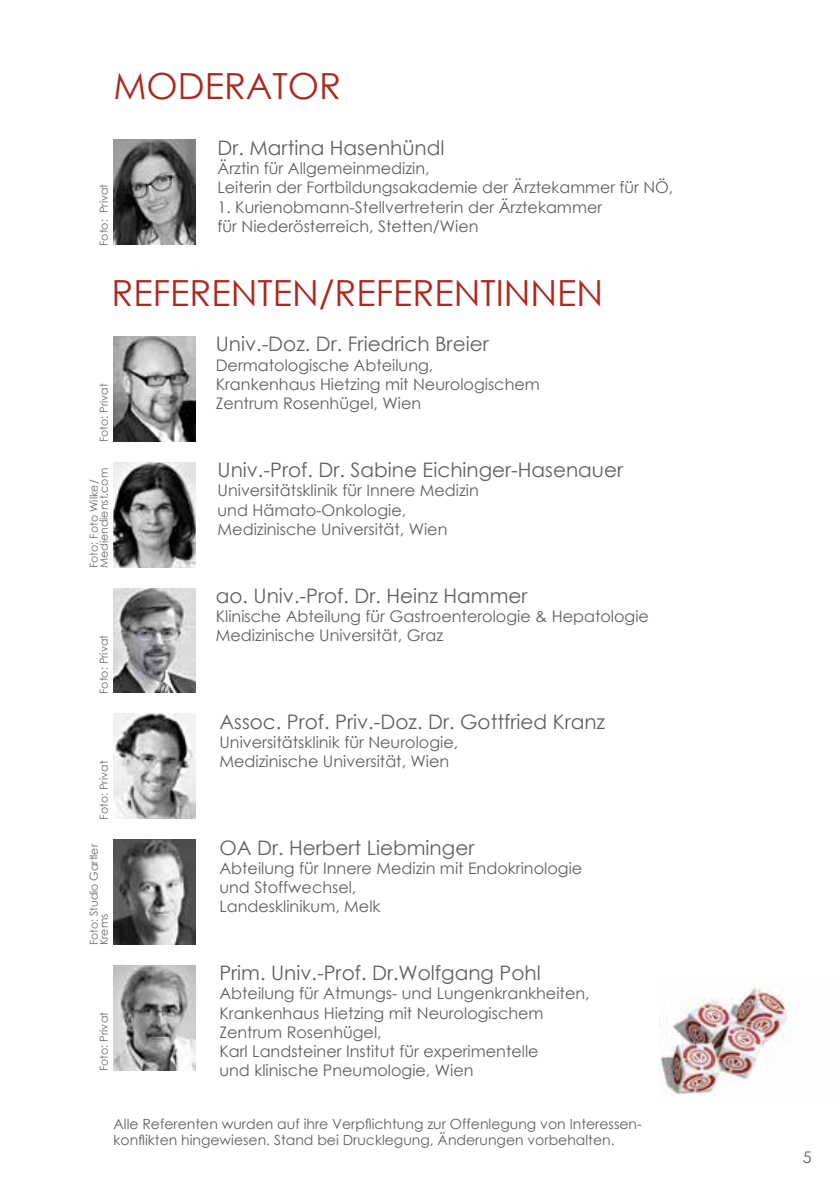
<style>
.page{position:relative;width:840px;height:1191px;background:#fff}
.page>*{position:absolute;margin:0;border:0;box-sizing:border-box;transform-origin:0 0}
.t1{font:36px "Century Gothic";color:#af271e}
.t2{font:20px "Century Gothic";color:#60605f}
.t3{font:16px/19.2px "Century Gothic";color:#60605f}
.t4{font:14px/16px "Century Gothic";color:#60605f}
.t5{font:11px/10px "Century Gothic";color:#6a6a69}
</style>
<div class="page">
<img style="left:113px;top:140px;width:83px;height:105px">
<img style="left:659px;top:987px;width:134px;height:109px">
<img style="left:113px;top:336px;width:83px;height:105px">
<img style="left:113px;top:462px;width:83px;height:105px">
<img style="left:113px;top:588px;width:83px;height:105px">
<img style="left:113px;top:714px;width:83px;height:104px">
<img style="left:113px;top:839px;width:83px;height:105px">
<img style="left:113px;top:965px;width:83px;height:105px">
<h1 class="t1" style="left:113px;top:61px;width:229px">MODERATOR</h1>
<p class="t5" style="left:99px;top:246px;width:63px;rotate:-90deg">Foto: Privat</p>
<p class="t2" style="left:217px;top:134px;width:228px">Dr. Martina Hasenhündl</p>
<p class="t3" style="left:217px;top:158px;width:457px">Ärztin für Allgemeinmedizin,<br>Leiterin der Fortbildungsakademie der Ärztekammer für NÖ,</p>
<p class="t3" style="left:217px;top:197px;width:386px">1. Kurienobmann-Stellvertreterin der Ärztekammer für Niederösterreich, Stetten/Wien</p>
<h1 class="t1" style="left:112px;top:268px;width:493px">REFERENTEN/REFERENTI NNEN</h1>
<p class="t5" style="left:99px;top:442px;width:60px;rotate:-90deg">Foto: Privat</p>
<p class="t5" style="left:88px;top:568px;width:102px;rotate:-90deg">Foto: Foto Wilke/<br>Mediendienst.com</p>
<p class="t5" style="left:99px;top:694px;width:60px;rotate:-90deg">Foto: Privat</p>
<p class="t5" style="left:99px;top:819px;width:60px;rotate:-90deg">Foto: Privat</p>
<p class="t5" style="left:88px;top:945px;width:103px;rotate:-90deg">Foto: Studio Gartler<br>Krems</p>
<p class="t5" style="left:99px;top:1071px;width:60px;rotate:-90deg">Foto: Privat</p>
<p class="t2" style="left:215px;top:330px;width:274px">Univ.-Doz. Dr. Friedrich Breier</p>
<p class="t3" style="left:215px;top:355px;width:325px">Dermatologische Abteilung,<br>Krankenhaus Hietzing mit Neurologischem<br>Zentrum Rosenhügel, Wien</p>
<p class="t2" style="left:217px;top:456px;width:407px">Univ.-Prof. Dr. Sabine Eichinger-Hasenauer</p>
<p class="t3" style="left:217px;top:481px;width:262px">Universitätsklinik für Innere Medizin und Hämato-Onkologie,<br>Medizinische Universität, Wien</p>
<p class="t2" style="left:215px;top:582px;width:313px">ao. Univ.-Prof. Dr. Heinz Hammer</p>
<p class="t3" style="left:215px;top:606px;width:434px">Klinische Abteilung für Gastroenterologie &amp; H epatologie<br>Medizinische Universität, Graz</p>
<p class="t2" style="left:219px;top:707px;width:387px">Assoc. Prof. Priv.-Doz. Dr. Gottfried Kranz</p>
<p class="t3" style="left:219px;top:732px;width:240px">Universitätsklinik für Neurologie,<br>Medizinische Universität, Wien</p>
<p class="t2" style="left:219px;top:833px;width:256px">OA Dr. H erbert Liebminger</p>
<p class="t3" style="left:219px;top:858px;width:364px">Abteilung für Innere Medizin mit Endokrinologie und Stoffwechsel,<br>Landesklinikum, Melk</p>
<p class="t2" style="left:219px;top:959px;width:323px">Prim. Univ.-Prof. Dr.Wolfgang Pohl</p>
<p class="t3" style="left:219px;top:983px;width:371px">Abteilung für Atmungs- und Lungenkrankheiten, Krankenhaus Hietzing mit Neurologischem Zentrum Rosenhügel,<br>Karl Landsteiner Institut für experimentelle<br>und klinische Pneumologie, Wien</p>
<p class="t4" style="left:113px;top:1116px;width:529px">Alle Referenten wurden auf ihre Verpflichtung zur Offenlegung von Interessen&shy;konflikten hingewiesen. Stand bei Drucklegung, Änderungen vorbehalten.</p>
<p class="t3" style="left:802px;top:1147px;width:10px">5</p>
</div>
